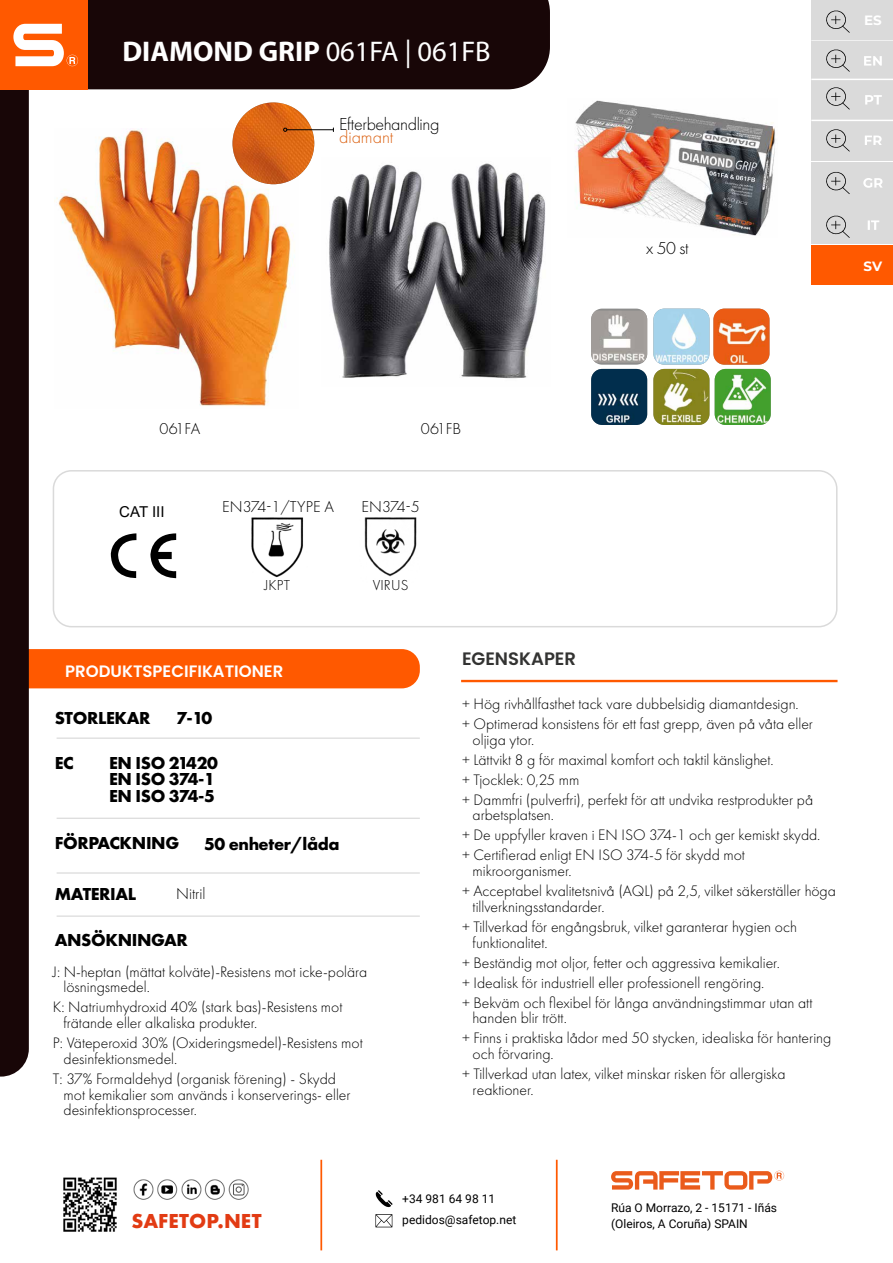
<style>
.page{position:relative;width:893px;height:1263px;background:#fff}
.page>*{position:absolute;margin:0;border:0;box-sizing:border-box;transform-origin:0 0}
.t1{font:700 28.5px "Myriad Pro";color:#fff}
.t2{font:700 21px "Futura PT";color:#e23b13}
.t3{font:700 18px/16.5px "Futura PT";letter-spacing:-.02em;color:#000}
.t4{font:300 18px "Futura PT";letter-spacing:-.02em;color:#000}
.t5{font:600 18px "Poppins";color:#333332}
.t6{font:300 18px "Futura PT";color:#dc6314}
.t7{font:600 16.5px "Poppins";color:#fff}
.t8{font:300 16.5px "Futura PT";color:#000}
.t9{font:300 16.35px "Futura PT";letter-spacing:.005em;color:#000}
.t10{font:300 15.75px/20px "Futura PT";color:#000}
.t11{font:300 15px "Futura PT";letter-spacing:.01em;color:#000}
.t12{font:15px "Arial";color:#000}
.t13{font:700 13.5px "Montserrat";color:#fff}
.t14{font:12px/16.5px "Roboto";color:#000}
.s1{font-weight:400}
</style>
<div class="page">
<div style="left:0;top:649px;width:420px;height:39px;background:#ff5900;border-radius:18px"></div>
<div style="left:88px;top:0;width:462px;height:89px;background:#180607"></div>
<div style="left:0;top:0;width:88px;height:89px;background:#ff5900"></div>
<svg style="left:0;top:23px;width:78px;height:1053px"></svg>
<svg style="left:375px;top:1214px;width:17px;height:13px"></svg>
<svg style="left:376px;top:1190px;width:16px;height:17px"></svg>
<svg style="left:611px;top:1171px;width:173px;height:18px"></svg>
<img style="left:133px;top:1179px;width:116px;height:20px">
<hr style="left:320px;top:1160px;width:2px;height:90px;background:#ff5900">
<hr style="left:556px;top:1160px;width:2px;height:90px;background:#ff5900">
<img style="left:63px;top:1177px;width:54px;height:55px">
<div style="left:811px;top:39px;width:82px;height:41px;background:#dadada"></div>
<svg style="left:864px;top:56px;width:18px;height:10px"></svg>
<svg style="left:826px;top:49px;width:24px;height:23px"></svg>
<div style="left:811px;top:79px;width:82px;height:41px;background:#dadada"></div>
<svg style="left:865px;top:95px;width:17px;height:10px"></svg>
<svg style="left:826px;top:87px;width:24px;height:23px"></svg>
<div style="left:811px;top:120px;width:82px;height:41px;background:#dadada"></div>
<svg style="left:865px;top:136px;width:17px;height:9px"></svg>
<svg style="left:826px;top:129px;width:24px;height:23px"></svg>
<div style="left:811px;top:162px;width:82px;height:41px;background:#dadada"></div>
<svg style="left:863px;top:178px;width:20px;height:10px"></svg>
<svg style="left:826px;top:172px;width:24px;height:22px"></svg>
<hr style="left:811px;top:79px;width:82px;height:1px;background:#fff">
<hr style="left:811px;top:39px;width:82px;height:2px;background:#fff">
<hr style="left:811px;top:120px;width:82px;height:1px;background:#fff">
<div style="left:811px;top:0;width:82px;height:39px;background:#dadada"></div>
<svg style="left:826px;top:10px;width:24px;height:23px"></svg>
<div style="left:811px;top:245px;width:82px;height:40px;background:#ff5900"></div>
<div style="left:811px;top:205px;width:82px;height:39px;background:#dadada"></div>
<svg style="left:868px;top:220px;width:11px;height:10px"></svg>
<svg style="left:826px;top:215px;width:24px;height:23px"></svg>
<div style="left:53px;top:470px;width:784px;height:157px;border:2px solid #dadada;border-radius:18px"></div>
<svg style="left:111px;top:533px;width:25px;height:45px"></svg>
<svg style="left:150px;top:533px;width:26px;height:46px"></svg>
<div style="left:461px;top:680px;width:376px;height:2px;border:2px solid #ff5900"></div>
<hr style="left:57px;top:737px;width:363px;height:2px;background:#dadada">
<hr style="left:57px;top:872px;width:363px;height:2px;background:#dadada">
<hr style="left:57px;top:915px;width:363px;height:2px;background:#dadada">
<hr style="left:57px;top:818px;width:363px;height:1px;background:#dadada">
<div style="left:591px;top:309px;width:56px;height:56px;background:#949290;border-radius:11px"></div>
<img style="left:591px;top:311px;width:56px;height:52px">
<img style="left:591px;top:369px;width:56px;height:56px">
<img style="left:653px;top:309px;width:56px;height:56px">
<img style="left:713px;top:309px;width:56px;height:56px">
<img style="left:715px;top:369px;width:56px;height:56px">
<img style="left:653px;top:369px;width:56px;height:56px">
<img style="left:575px;top:100px;width:201px;height:136px">
<img style="left:251px;top:517px;width:52px;height:61px">
<img style="left:364px;top:517px;width:53px;height:60px">
<img style="left:55px;top:129px;width:244px;height:279px">
<img style="left:329px;top:163px;width:217px;height:216px">
<img style="left:233px;top:102px;width:81px;height:82px;border-radius:41px">
<hr style="left:287px;top:129px;width:46px;height:1px;background:#000">
<svg style="left:283px;top:128px;width:4px;height:4px"></svg>
<h1 class="t1" style="left:122px;top:33px;width:370px">DIAMOND GRIP <span class="s1">061FA | 061FB</span></h1>
<p class="t4" style="left:339px;top:114px;width:102px">Efterbehandling</p>
<p class="t6" style="left:339px;top:127px;width:56px">diamant</p>
<p class="t4" style="left:646px;top:238px;width:44px">x 50 st</p>
<p class="t13" style="left:864px;top:11px;width:19px">ES</p>
<p class="t13" style="left:864px;top:256px;width:20px">SV</p>
<p class="t9" style="left:160px;top:419px;width:42px">061FA</p>
<p class="t9" style="left:421px;top:419px;width:42px">061FB</p>
<p class="t12" style="left:119px;top:502px;width:47px">CAT III</p>
<p class="t9" style="left:222px;top:497px;width:114px">EN374-1/TYPE A</p>
<p class="t11" style="left:265px;top:576px;width:27px">JKPT</p>
<p class="t9" style="left:361px;top:497px;width:60px">EN374-5</p>
<p class="t11" style="left:373px;top:576px;width:37px">VIRUS</p>
<p class="t7" style="left:65px;top:662px;width:220px">PRODUKTSPECIFIKATIONER</p>
<p class="t3" style="left:55px;top:709px;width:97px">STORLEKAR</p>
<p class="t3" style="left:176px;top:709px;width:38px">7-10</p>
<p class="t3" style="left:55px;top:754px;width:21px">EC</p>
<p class="t3" style="left:109px;top:754px;width:110px">EN ISO 21420<br>EN ISO 374-1<br>EN ISO 374-5</p>
<p class="t3" style="left:55px;top:835px;width:126px">FÖRPACKNING</p>
<p class="t3" style="left:55px;top:885px;width:83px">MATERIAL</p>
<p class="t3" style="left:55px;top:931px;width:135px">ANSÖKNINGAR</p>
<p class="t3" style="left:204px;top:836px;width:137px">50 enheter/låda</p>
<p class="t8" style="left:176px;top:884px;width:31px">Nitril</p>
<p class="t10" style="left:64px;top:964px;width:305px;line-height:15.8px;text-indent:-11px">J: N-heptan (mättat kolväte)-Resistens mot icke-polära lösningsmedel.</p>
<p class="t10" style="left:64px;top:999px;width:280px;line-height:15.8px;text-indent:-11px">K: Natriumhydroxid 40% (stark bas)-Resistens mot frätande eller alkaliska produkter.</p>
<p class="t10" style="left:64px;top:1035px;width:301px;line-height:15.8px;text-indent:-11px">P: Väteperoxid 30% (Oxideringsmedel)-Resistens mot desinfektionsmedel.</p>
<p class="t10" style="left:64px;top:1071px;width:289px;line-height:15.8px;text-indent:-11px">T: 37% Formaldehyd (organisk förening) - Skydd mot kemikalier som används i konserverings- eller desinfektionsprocesser.</p>
<p class="t5" style="left:462px;top:648px;width:116px">EGENSKAPER</p>
<p class="t10" style="left:462px;top:694px;width:353px">+ Hög rivhållfasthet tack vare dubbelsidig diamantdesign.<br>+ Optimerad konsistens för ett fast grepp, även på våta eller</p>
<p class="t10" style="left:462px;top:729px;width:353px;text-indent:11px">oljiga ytor.<br>+ Lättvikt 8 g för maximal komfort och taktil känslighet.<br>+ Tjocklek: 0,25 mm<br>+ Dammfri (pulverfri), perfekt för att undvika restprodukter på</p>
<p class="t10" style="left:462px;top:805px;width:360px;text-indent:11px">arbetsplatsen.<br>+ De uppfyller kraven i EN ISO 374-1 och ger kemiskt skydd. + Certifierad enligt EN ISO 374-5 för skydd mot</p>
<p class="t10" style="left:462px;top:861px;width:375px;text-indent:11px">mikroorganismer.<br>+ Acceptabel kvalitetsnivå (AQL) på 2,5, vilket säkerställer höga</p>
<p class="t10" style="left:462px;top:897px;width:337px;text-indent:11px">tillverkningsstandarder.<br>+ Tillverkad för engångsbruk, vilket garanterar hygien och</p>
<p class="t10" style="left:462px;top:932px;width:352px;text-indent:11px">funktionalitet.<br>+ Beständig mot oljor, fetter och aggressiva kemikalier.<br>+ Idealisk för industriell eller professionell rengöring.<br>+ Bekväm och flexibel för långa användningstimmar utan att</p>
<p class="t10" style="left:462px;top:1008px;width:371px;text-indent:11px">handen blir trött.<br>+ Finns i praktiska lådor med 50 stycken, idealiska för hantering</p>
<p class="t10" style="left:462px;top:1044px;width:325px;text-indent:11px">och förvaring.<br>+ Tillverkad utan latex, vilket minskar risken för allergiska</p>
<p class="t10" style="left:473px;top:1080px;width:63px">reaktioner.</p>
<p class="t14" style="left:402px;top:1190px;width:94px">+34 981 64 98 11</p>
<h2 class="t2" style="left:131px;top:1207px;width:132px">SAFETOP.NET</h2>
<p class="t14" style="left:402px;top:1211px;width:116px">pedidos@safetop.net</p>
<p class="t14" style="left:611px;top:1198px;width:168px">Rúa O Morrazo, 2 - 15171 - Iñás (Oleiros, A Coruña) SPAIN</p>
</div>
